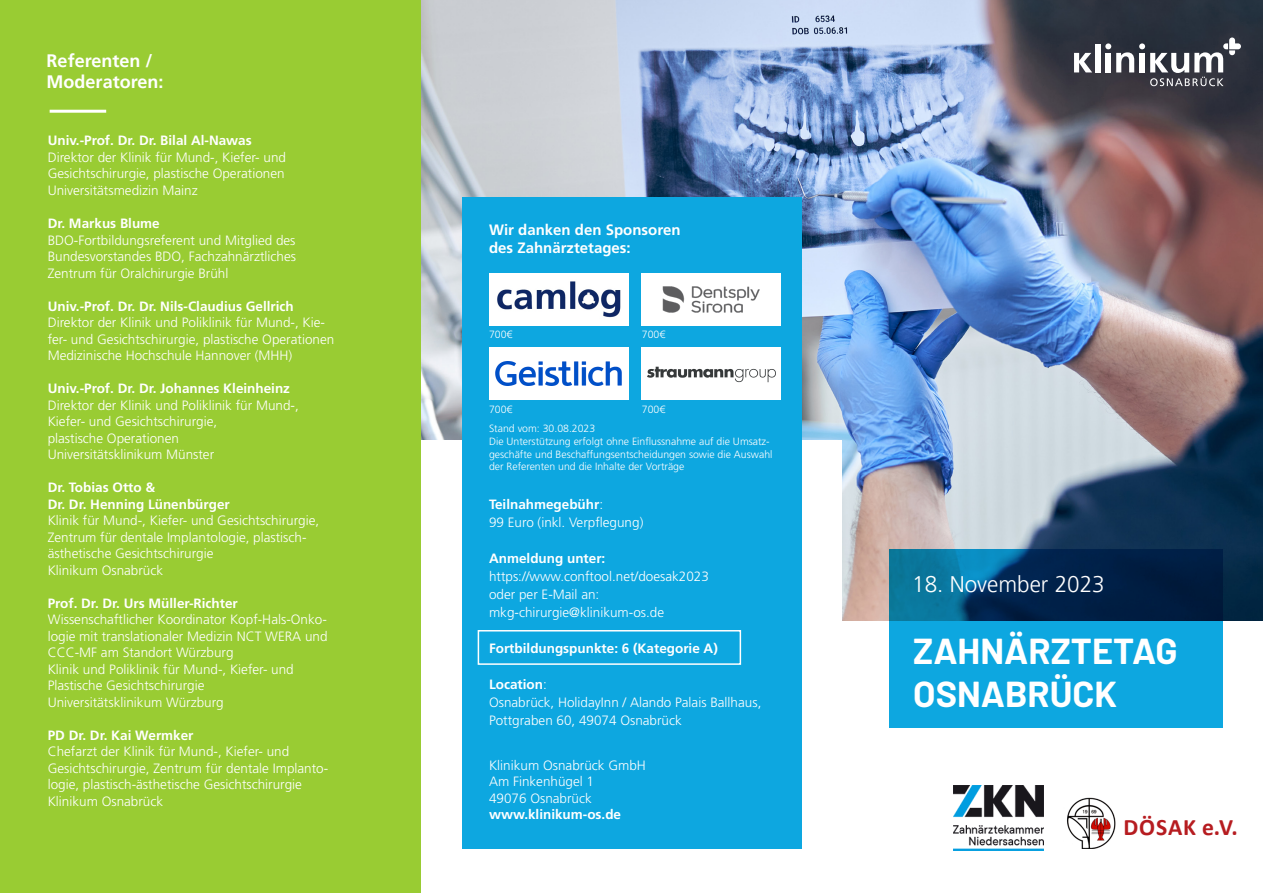
<style>
.page{position:relative;width:1263px;height:893px;background:#fff}
.page>*{position:absolute;margin:0;border:0;box-sizing:border-box;transform-origin:0 0}
.t1{font:700 36.15px "Barlow";color:#fff}
.t2{font:700 23.7px "Calibri";letter-spacing:.04em;color:#b61c20}
.t3{font:300 22.5px "Frutiger LT Pro";color:#fff}
.t4{font:700 18px/21.6px "Frutiger LT Pro";color:#fff}
.t5{font:700 15px/18px "Frutiger LT Std";color:#fff}
.t6{font:300 13.5px/16.5px "Frutiger LT Std";color:#fff}
.t7{font:700 13.5px/16.5px "Frutiger LT Std";color:#fff}
.t8{font:300 10.5px/12.6px "Frutiger LT Std";color:#fff}
.s1{font-weight:700}
</style>
<div class="page">
<img style="left:421px;top:0;width:842px;height:621px">
<div style="left:1095px;top:44px;width:5px;height:29px;background:#fff"></div>
<svg style="left:1074px;top:53px;width:18px;height:19px"></svg>
<svg style="left:1105px;top:38px;width:136px;height:48px"></svg>
<svg style="left:889px;top:550px;width:334px;height:178px;background:#097bad"></svg>
<div style="left:389px;top:440px;width:453px;height:275px;background:#fff"></div>
<div style="left:462px;top:197px;width:340px;height:652px;background:#0da7e0"></div>
<div style="left:0;top:0;width:421px;height:893px;background:#9c3"></div>
<hr style="left:50px;top:110px;width:56px;height:3px;background:#fff">
<div style="left:489px;top:273px;width:139px;height:53px;background:#fff"></div>
<img style="left:497px;top:281px;width:124px;height:37px">
<div style="left:642px;top:273px;width:139px;height:53px;background:#fff"></div>
<img style="left:662px;top:286px;width:98px;height:27px">
<div style="left:489px;top:347px;width:139px;height:53px;background:#fff"></div>
<img style="left:495px;top:361px;width:127px;height:25px">
<div style="left:642px;top:347px;width:139px;height:53px;background:#fff"></div>
<img style="left:647px;top:366px;width:129px;height:17px">
<img style="left:953px;top:786px;width:90px;height:64px">
<img style="left:1067px;top:797px;width:49px;height:52px">
<div style="left:478px;top:630px;width:263px;height:35px;border:2px solid #fff"></div>
<p class="t4" style="left:47px;top:50px;width:118px">Referenten /<br>Moderatoren:</p>
<p class="t7" style="left:48px;top:133px;width:206px">Univ.-Prof. Dr. Dr. Bilal Al-Nawas</p>
<p class="t6" style="left:48px;top:149px;width:240px">Direktor der Klinik für Mund-, Kiefer- und<br>Gesichtschirurgie, plastische Operationen</p>
<p class="t6" style="left:48px;top:182px;width:151px">Universitätsmedizin Mainz</p>
<p class="t7" style="left:48px;top:215px;width:114px">Dr. Markus Blume</p>
<p class="t6" style="left:48px;top:232px;width:250px;text-align:justify">BDO-Fortbildungsreferent und Mitglied des Bundesvorstandes BDO, Fachzahnärztliches Zentrum für Oralchirurgie Brühl</p>
<p class="t7" style="left:48px;top:298px;width:248px">Univ.-Prof. Dr. Dr. Nils-Claudius Gellrich</p>
<p class="t6" style="left:48px;top:314px;width:288px">Direktor der Klinik und Poliklinik für Mund-, Kie&shy;fer- und Gesichtschirurgie, plastische Operationen</p>
<p class="t6" style="left:48px;top:347px;width:246px">Medizinische Hochschule Hannover (MHH)</p>
<p class="t7" style="left:48px;top:380px;width:244px">Univ.-Prof. Dr. Dr. Johannes Kleinheinz</p>
<p class="t6" style="left:48px;top:397px;width:253px">Direktor der Klinik und Poliklinik für Mund-,<br>Kiefer- und Gesichtschirurgie,<br>plastische Operationen</p>
<p class="t6" style="left:48px;top:446px;width:168px">Universitätsklinikum Münster</p>
<p class="t7" style="left:48px;top:479px;width:184px">Dr. Tobias Otto &amp;<br>Dr. Dr. Henning Lünenbürger</p>
<p class="t6" style="left:48px;top:512px;width:273px">Klinik für Mund-, Kiefer- und Gesichtschirurgie, Zentrum für dentale Implantologie, plastisch&shy;ästhetische Gesichtschirurgie<br>Klinikum Osnabrück</p>
<p class="t7" style="left:48px;top:595px;width:192px">Prof. Dr. Dr. Urs Müller-Richter</p>
<p class="t6" style="left:48px;top:611px;width:281px;text-align:justify">Wissenschaftlicher Koordinator Kopf-Hals-Onko&shy;logie mit translationaler Medizin NCT WERA und CCC-MF am Standort Würzburg</p>
<p class="t6" style="left:48px;top:661px;width:248px">Klinik und Poliklinik für Mund-, Kiefer- und<br>Plastische Gesichtschirurgie</p>
<p class="t6" style="left:48px;top:694px;width:178px">Universitätsklinikum Würzburg</p>
<p class="t6" style="left:48px;top:727px;width:282px"><span class="s1">PD Dr. Dr. Kai Wermker<br></span>Chefarzt der Klinik für Mund-, Kiefer- und Gesichtschirurgie, Zentrum für dentale Implanto&shy;logie, plastisch-ästhetische Gesichtschirurgie Klinikum Osnabrück</p>
<p class="t5" style="left:489px;top:220px;width:193px">Wir danken den Sponsoren des Zahnärztetages:</p>
<p class="t8" style="left:489px;top:328px;width:25px">700€</p>
<p class="t8" style="left:642px;top:328px;width:25px">700€</p>
<p class="t8" style="left:489px;top:403px;width:25px">700€</p>
<p class="t8" style="left:642px;top:403px;width:25px">700€</p>
<p class="t8" style="left:489px;top:423px;width:108px">Stand vom: 30.08.2023</p>
<p class="t8" style="left:489px;top:435px;width:285px">Die Unterstützung erfolgt ohne Einflussnahme auf die Umsatz&shy;geschäfte und Beschaffungsentscheidungen sowie die Auswahl der Referenten und die Inhalte der Vorträge</p>
<p class="t6" style="left:489px;top:495px;width:156px;line-height:18px"><span class="s1">Teilnahmegebühr</span>:<br>99 Euro (inkl. Verpflegung)</p>
<p class="t7" style="left:489px;top:550px;width:118px">Anmeldung unter:</p>
<p class="t6" style="left:489px;top:568px;width:221px">https://www.conftool.net/doesak2023</p>
<p class="t6" style="left:489px;top:585px;width:177px;line-height:18px">oder per E-Mail an: mkg-chirurgie@klinikum-os.de</p>
<p class="t7" style="left:489px;top:640px;width:230px">Fortbildungspunkte: 6 (Kategorie A)</p>
<p class="t6" style="left:489px;top:675px;width:274px;line-height:18px"><span class="s1">Location</span>:<br>Osnabrück, HolidayInn / Alando Palais Ballhaus,<br>Pottgraben 60, 49074 Osnabrück</p>
<p class="t6" style="left:489px;top:757px;width:158px">Klinikum Osnabrück GmbH</p>
<p class="t6" style="left:489px;top:773px;width:107px">Am Finkenhügel 1</p>
<p class="t6" style="left:489px;top:790px;width:104px">49076 Osnabrück</p>
<p class="t7" style="left:489px;top:806px;width:134px">www.klinikum-os.de</p>
<p class="t3" style="left:912px;top:571px;width:194px">18. November 2023</p>
<p class="t1" style="left:913px;top:628px;width:266px">ZAHNÄRZTETAG</p>
<p class="t1" style="left:913px;top:672px;width:205px">OSNABRÜCK</p>
<p class="t2" style="left:1123px;top:810px;width:116px">DÖSAK e.V.</p>
</div>
